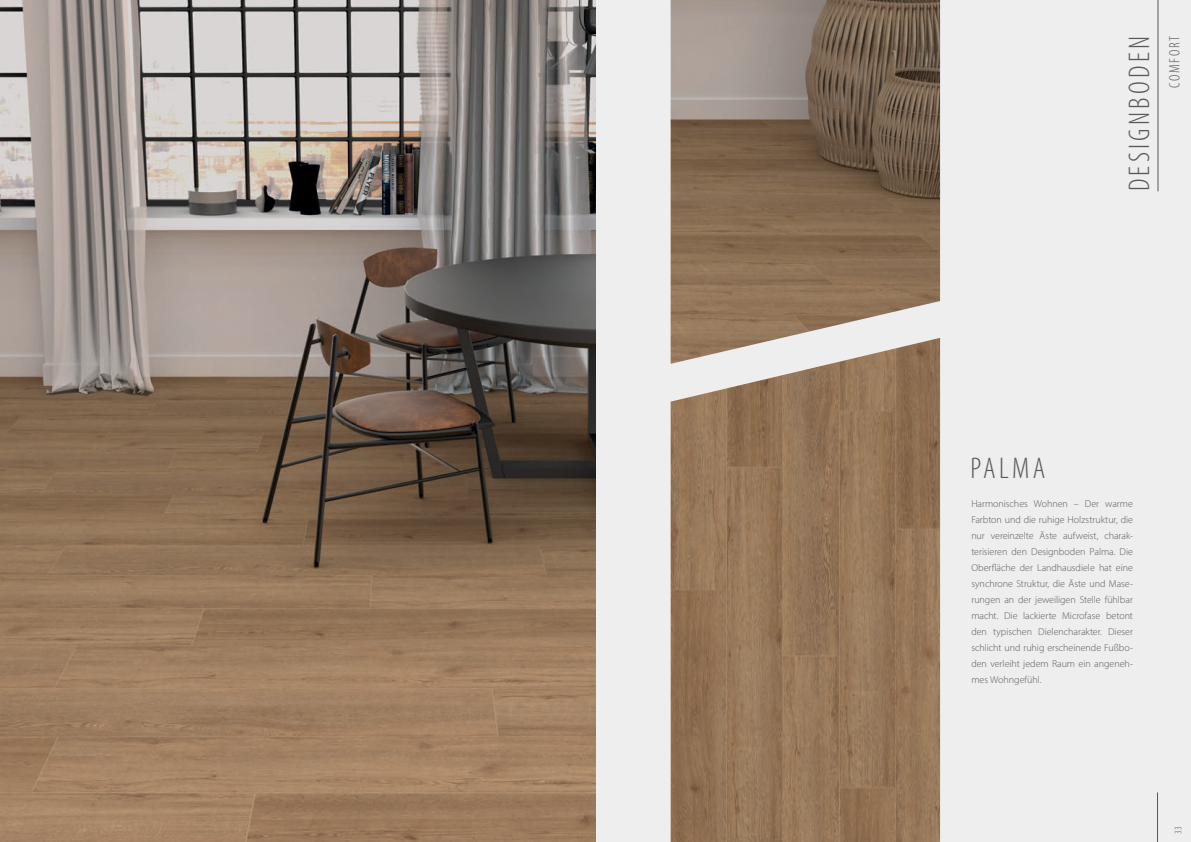
<style>
.page{position:relative;width:1191px;height:842px;background:#eeeeef}
.page>*{position:absolute;margin:0;border:0;box-sizing:border-box;transform-origin:0 0}
.t1{font:300 condensed 30px "Myriad Pro";letter-spacing:.105em;color:#57585a}
.t2{font:300 condensed 15px "Myriad Pro";letter-spacing:.11em;color:#57585a}
.t3{font:300 10px/16px "Myriad Pro";letter-spacing:-.005em;color:#57585a;text-align:justify}
.t4{font:300 condensed 10px "Myriad Pro";color:#57585a}
</style>
<div class="page">
<img style="left:0;top:0;width:595px;height:842px">
<img style="left:670px;top:0;width:270px;height:338px">
<img style="left:670px;top:338px;width:270px;height:504px">
<hr style="left:1157px;top:792px;width:1px;height:50px;background:#57585a">
<hr style="left:1157px;top:0;width:1px;height:191px;background:#57585a">
<h1 class="t1" style="left:1121px;top:191px;width:156px;rotate:-90deg">DESIGNBODEN</h1>
<h2 class="t2" style="left:1165px;top:88px;width:53px;rotate:-90deg">COMFORT</h2>
<h1 class="t1" style="left:970px;top:450px;width:77px">PALMA</h1>
<p class="t3" style="left:971px;top:495px;width:163px">Harmonisches Wohnen – Der warme Farbton und die ruhige Holzstruktur, die nur vereinzelte Äste aufweist, charak&shy;terisieren den Designboden Palma. Die Oberfläche der Landhausdiele hat eine synchrone Struktur, die Äste und Mase&shy;rungen an der jeweiligen Stelle fühlbar macht. Die lackierte Microfase betont den typischen Dielencharakter. Dieser schlicht und ruhig erscheinende Fußbo&shy;den verleiht jedem Raum ein angeneh&shy;mes Wohngefühl.</p>
<p class="t4" style="left:1172px;top:833px;width:9px;rotate:-90deg">33</p>
</div>
